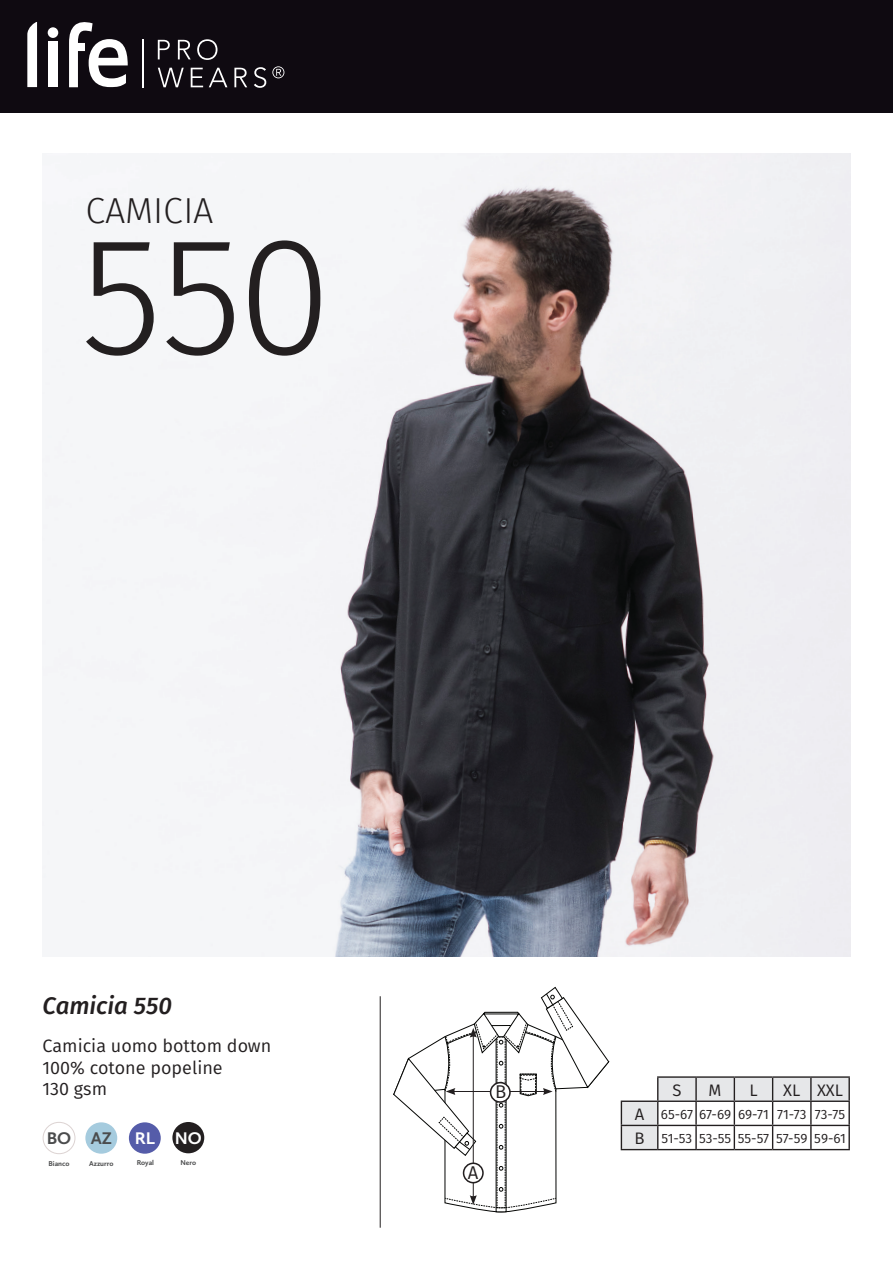
<style>
.page{position:relative;width:893px;height:1263px;background:#fff}
.page>*{position:absolute;margin:0;border:0;box-sizing:border-box;transform-origin:0 0}
.t1{font:300 167.7px "Fira Sans";color:#231f20}
.t2{font:300 36px "Fira Sans";color:#231f20}
.t3{font:italic 500 24px "Fira Sans";color:#231f20}
.t4{font:18.45px "Fira Sans";color:#231f20}
.t5{font:18px/21.6px "Fira Sans";color:#231f20}
.t6{font:700 17.55px "Calluna Sans";color:#fff}
.t7{font:700 17.55px "Calluna Sans";color:#4b4c4d}
.t8{font:16.65px "Fira Sans";color:#231f20}
.t9{font:13.5px/24.2px "Fira Sans";color:#231f20}
.t10{font:700 7.35px "Calluna Sans";color:#4b4c4d}
.s1{font-size:16.65px}
</style>
<div class="page">
<div style="left:0;top:0;width:893px;height:113px;background:#0f0a11"></div>
<img style="left:43px;top:153px;width:807px;height:804px">
<hr style="left:380px;top:996px;width:1px;height:232px;background:#231f20">
<hr style="left:848px;top:1102px;width:2px;height:23px;background:#231f20">
<hr style="left:848px;top:1126px;width:2px;height:23px;background:#231f20">
<hr style="left:657px;top:1076px;width:39px;height:2px;background:#231f20">
<hr style="left:696px;top:1076px;width:38px;height:2px;background:#231f20">
<hr style="left:734px;top:1076px;width:39px;height:2px;background:#231f20">
<hr style="left:848px;top:1078px;width:2px;height:22px;background:#231f20">
<hr style="left:773px;top:1076px;width:38px;height:2px;background:#231f20">
<hr style="left:811px;top:1076px;width:39px;height:2px;background:#231f20">
<hr style="left:811px;top:1100px;width:39px;height:2px;background:#231f20">
<hr style="left:811px;top:1125px;width:39px;height:1px;background:#231f20">
<hr style="left:621px;top:1149px;width:37px;height:1px;background:#231f20">
<hr style="left:658px;top:1149px;width:38px;height:1px;background:#231f20">
<hr style="left:696px;top:1149px;width:38px;height:1px;background:#231f20">
<hr style="left:734px;top:1149px;width:39px;height:1px;background:#231f20">
<hr style="left:773px;top:1149px;width:38px;height:1px;background:#231f20">
<hr style="left:811px;top:1149px;width:39px;height:1px;background:#231f20">
<svg style="left:621px;top:1077px;width:228px;height:72px"></svg>
<svg style="left:393px;top:987px;width:216px;height:221px"></svg>
<div style="left:464px;top:1163px;width:19px;height:20px;background:#fff;border-radius:50%"></div>
<div style="left:463px;top:1162px;width:21px;height:21px;border:2px solid #231f20;border-radius:50%"></div>
<div style="left:491px;top:1083px;width:19px;height:19px;background:#fff;border-radius:50%"></div>
<div style="left:490px;top:1082px;width:21px;height:21px;border:2px solid #231f20;border-radius:50%"></div>
<div style="left:172px;top:1122px;width:32px;height:31px;background:#231f20;border-radius:50%"></div>
<div style="left:129px;top:1122px;width:32px;height:32px;background:#555ca9;border-radius:50%"></div>
<div style="left:43px;top:1122px;width:32px;height:32px;border:1px solid #dcd3d2;border-radius:50%"></div>
<div style="left:85px;top:1122px;width:32px;height:32px;background:#a5cbde;border-radius:50%"></div>
<hr style="left:142px;top:39px;width:1px;height:48px;background:#fff">
<div style="left:48px;top:27px;width:10px;height:11px;background:#fff;border-radius:50%"></div>
<div style="left:48px;top:42px;width:10px;height:45px;background:#fff"></div>
<svg style="left:69px;top:22px;width:59px;height:65px"></svg>
<svg style="left:27px;top:22px;width:10px;height:65px"></svg>
<svg style="left:158px;top:40px;width:12px;height:19px"></svg>
<svg style="left:178px;top:40px;width:13px;height:19px"></svg>
<svg style="left:197px;top:39px;width:20px;height:21px"></svg>
<svg style="left:158px;top:68px;width:26px;height:19px"></svg>
<svg style="left:191px;top:68px;width:12px;height:19px"></svg>
<svg style="left:209px;top:68px;width:18px;height:19px"></svg>
<svg style="left:234px;top:68px;width:13px;height:19px"></svg>
<svg style="left:254px;top:67px;width:12px;height:21px"></svg>
<svg style="left:272px;top:66px;width:12px;height:12px"></svg>
<h2 class="t2" style="left:86px;top:185px;width:129px">CAMICIA</h2>
<h1 class="t1" style="left:79px;top:178px;width:253px">550</h1>
<h3 class="t3" style="left:43px;top:989px;width:131px">Camicia 550</h3>
<h3 class="t5" style="left:43px;top:1034px;width:230px">Camicia uomo bottom down<br>100% cotone popeline<br>130 gsm</h3>
<p class="t7" style="left:47px;top:1127px;width:26px">BO</p>
<p class="t10" style="left:49px;top:1159px;width:23px">Bianco</p>
<p class="t7" style="left:91px;top:1127px;width:23px">AZ</p>
<p class="t10" style="left:89px;top:1159px;width:26px">Azzurro</p>
<p class="t6" style="left:135px;top:1127px;width:22px">RL</p>
<p class="t10" style="left:137px;top:1158px;width:19px">Royal</p>
<p class="t6" style="left:175px;top:1127px;width:29px">NO</p>
<p class="t10" style="left:181px;top:1158px;width:17px">Nero</p>
<h3 class="t4" style="left:495px;top:1078px;width:13px">B</h3>
<h3 class="t4" style="left:468px;top:1159px;width:12px">A</h3>
<p class="t8" style="left:672px;top:1077px;width:11px">S</p>
<p class="t8" style="left:709px;top:1077px;width:15px">M</p>
<p class="t8" style="left:749px;top:1077px;width:10px">L</p>
<p class="t8" style="left:783px;top:1077px;width:61px">XL XXL</p>
<p class="t9" style="left:635px;top:1101px;width:213px"><span class="s1">A</span> 65-67 67-69 69-71 71-73 73-75<br><span class="s1">B</span> 51-53 53-55 55-57 57-59 59-61</p>
</div>
